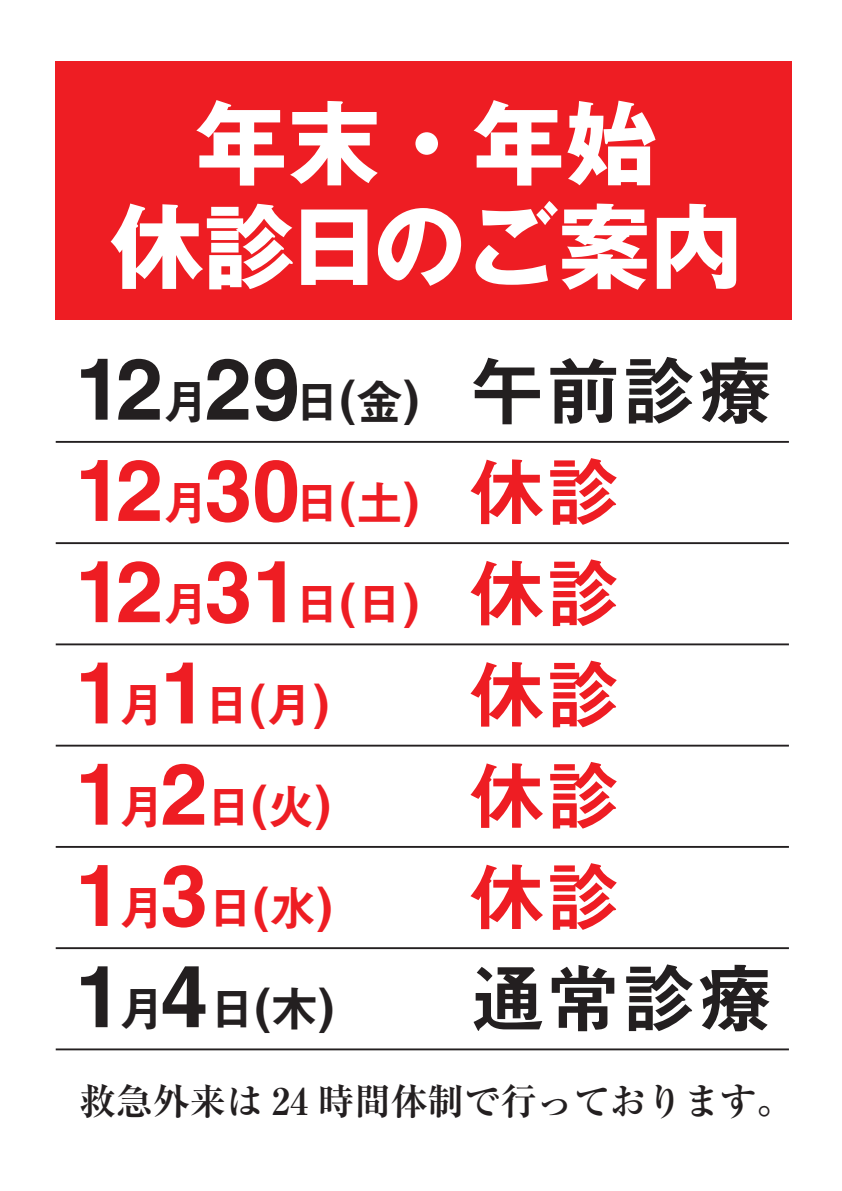
<style>
.page{position:relative;width:842px;height:1191px;background:#fff}
.page>*{position:absolute;margin:0;border:0;box-sizing:border-box;transform-origin:0 0}
.t1{font:700 92.4px/103px "Gothic MB101 Pro";color:#fff;text-align:center}
.t2{font:76px "Midashi Go MB31";color:#ee1d23}
.t3{font:76px "Midashi Go MB31";color:#231f20}
.t4{font:48.2px/101.2px "Midashi Go MB31";color:#ee1d23}
.t5{font:48.2px "Midashi Go MB31";color:#231f20}
.t6{font:700 36.6px "Ryumin Pro";color:#231f20}
.s1{font-size:85.7px;color:#231f20}
.s2{color:#231f20}
.s3{font-size:76px;color:#231f20}
.s4{font-size:85.7px}
.s5{font-size:76px}
</style>
<div class="page">
<div style="left:56px;top:61px;width:736px;height:259px;background:#ee1d23"></div>
<hr style="left:56px;top:441px;width:733px;height:2px;background:#231f20">
<hr style="left:56px;top:542px;width:733px;height:2px;background:#231f20">
<hr style="left:56px;top:643px;width:733px;height:2px;background:#231f20">
<hr style="left:56px;top:744px;width:733px;height:2px;background:#231f20">
<hr style="left:56px;top:846px;width:733px;height:2px;background:#231f20">
<hr style="left:56px;top:947px;width:733px;height:2px;background:#231f20">
<hr style="left:56px;top:1048px;width:733px;height:2px;background:#231f20">
<h1 class="t1" style="left:111px;top:81px;width:634px">年末・年始<br>休診日のご案内</h1>
<p class="t4" style="left:75px;top:352px;width:699px"><span class="s1">12</span><span class="s2">月</span><span class="s1">29</span><span class="s2">日(金)</span> <span class="s3">午前診療<br></span><span class="s4">12</span>月<span class="s4">30</span>日(土) <span class="s5">休診<br></span><span class="s4">12</span>月<span class="s4">31</span>日(日) <span class="s5">休診<br></span><span class="s4">1</span>月<span class="s4">1</span>日(月)</p>
<h2 class="t2" style="left:469px;top:650px;width:153px">休診</h2>
<p class="t4" style="left:75px;top:757px;width:257px"><span class="s4">1</span>月<span class="s4">2</span>日(火)</p>
<h2 class="t2" style="left:469px;top:751px;width:153px">休診</h2>
<p class="t4" style="left:75px;top:858px;width:259px"><span class="s4">1</span>月<span class="s4">3</span>日(水)</p>
<h2 class="t2" style="left:469px;top:852px;width:153px">休診</h2>
<p class="t5" style="left:75px;top:980px;width:261px"><span class="s4">1</span>月<span class="s4">4</span>日(木)</p>
<h2 class="t3" style="left:469px;top:954px;width:305px">通常診療</h2>
<p class="t6" style="left:80px;top:1072px;width:715px">救急外来は 24 時間体制で行っております。</p>
</div>
